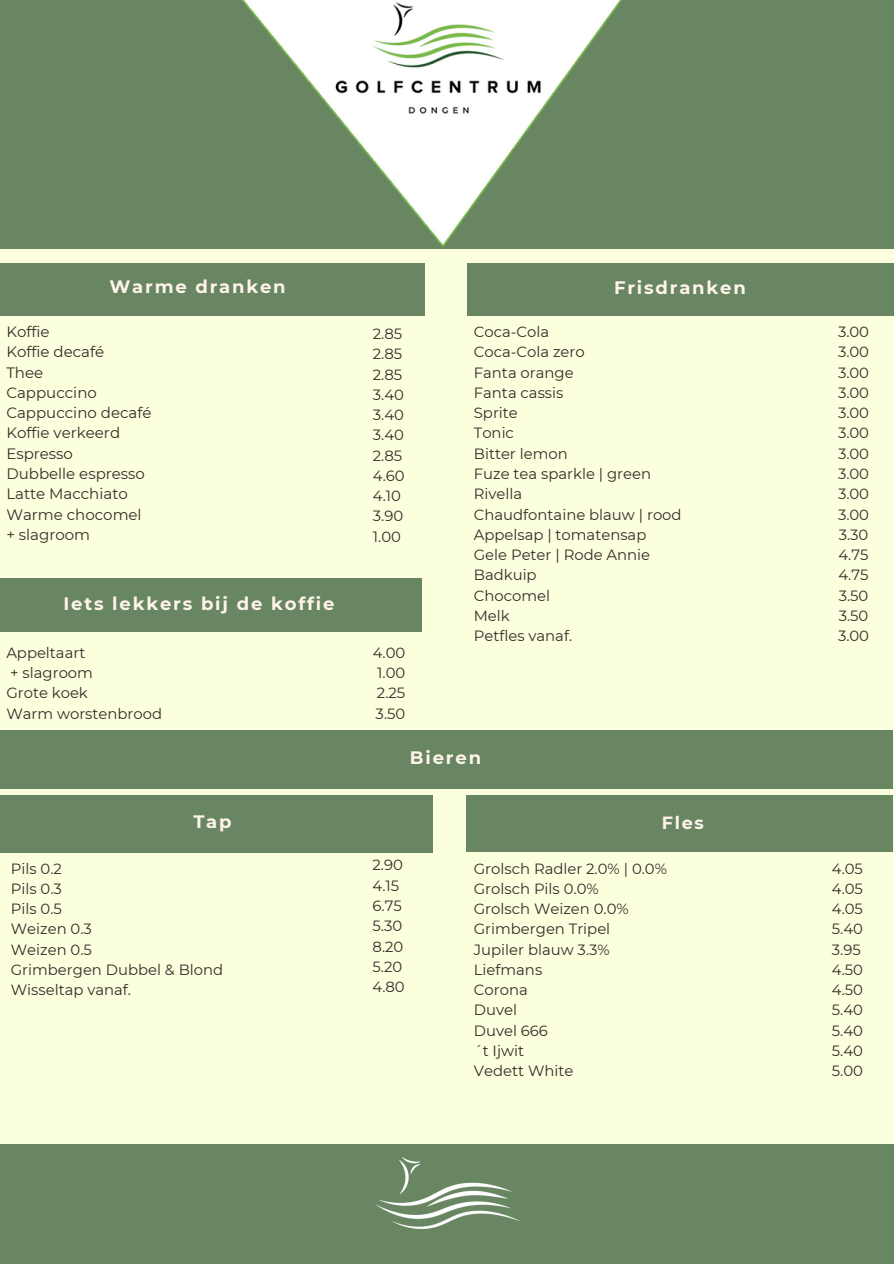
<style>
.page{position:relative;width:894px;height:1264px;background:#fff}
.page>*{position:absolute;margin:0;border:0;box-sizing:border-box;transform-origin:0 0}
.t1{font:700 18px "Montserrat";letter-spacing:.1em;color:#fff4ea}
.t2{font:700 17.55px "Montserrat";color:#fff4ea}
.t3{font:15px "Montserrat";color:#372a28}
.t4{font:14.85px "Montserrat";color:#372a28}
</style>
<div class="page">
<div style="left:0;top:0;width:893px;height:1263px;background:#fcffde"></div>
<div style="left:0;top:0;width:893px;height:249px;background:#688662"></div>
<div style="left:0;top:1144px;width:893px;height:119px;background:#688662"></div>
<div style="left:0;top:730px;width:892px;height:58px;background:#688662"></div>
<div style="left:0;top:264px;width:425px;height:51px;background:#688662"></div>
<div style="left:467px;top:264px;width:426px;height:51px;background:#688662"></div>
<div style="left:0;top:796px;width:432px;height:56px;background:#688662"></div>
<div style="left:0;top:579px;width:422px;height:53px;background:#688662"></div>
<div style="left:466px;top:796px;width:426px;height:55px;background:#688662"></div>
<img style="left:241px;top:0;width:381px;height:247px">
<img style="left:376px;top:1157px;width:144px;height:72px">
<p class="t1" style="left:109px;top:276px;width:178px">Warme dranken</p>
<p class="t3" style="left:6px;top:322px;width:45px">Koffie</p>
<p class="t3" style="left:6px;top:343px;width:99px">Koffie decafé</p>
<p class="t3" style="left:6px;top:363px;width:38px">Thee</p>
<p class="t3" style="left:6px;top:383px;width:92px">Cappuccino</p>
<p class="t3" style="left:6px;top:403px;width:147px">Cappuccino decafé</p>
<p class="t3" style="left:6px;top:424px;width:115px">Koffie verkeerd</p>
<p class="t3" style="left:6px;top:444px;width:68px">Espresso</p>
<p class="t3" style="left:6px;top:464px;width:140px">Dubbelle espresso</p>
<p class="t3" style="left:6px;top:484px;width:123px">Latte Macchiato</p>
<p class="t3" style="left:6px;top:505px;width:137px">Warme chocomel</p>
<p class="t3" style="left:6px;top:525px;width:85px">+ slagroom</p>
<p class="t1" style="left:63px;top:593px;width:272px">Iets lekkers bij de koffie</p>
<p class="t4" style="left:6px;top:643px;width:81px">Appeltaart</p>
<p class="t4" style="left:10px;top:663px;width:84px">+ slagroom</p>
<p class="t4" style="left:6px;top:684px;width:83px">Grote koek</p>
<p class="t4" style="left:6px;top:704px;width:157px">Warm worstenbrood</p>
<p class="t4" style="left:373px;top:324px;width:31px">2.85</p>
<p class="t4" style="left:373px;top:345px;width:31px">2.85</p>
<p class="t4" style="left:373px;top:365px;width:31px">2.85</p>
<p class="t4" style="left:373px;top:385px;width:33px">3.40</p>
<p class="t4" style="left:373px;top:405px;width:33px">3.40</p>
<p class="t4" style="left:373px;top:426px;width:33px">3.40</p>
<p class="t4" style="left:373px;top:446px;width:31px">2.85</p>
<p class="t4" style="left:373px;top:466px;width:33px">4.60</p>
<p class="t4" style="left:373px;top:486px;width:30px">4.10</p>
<p class="t4" style="left:373px;top:507px;width:32px">3.90</p>
<p class="t4" style="left:373px;top:527px;width:30px">1.00</p>
<p class="t4" style="left:372px;top:643px;width:34px">4.00</p>
<p class="t4" style="left:377px;top:663px;width:30px">1.00</p>
<p class="t4" style="left:377px;top:684px;width:30px">2.25</p>
<p class="t4" style="left:375px;top:704px;width:31px">3.50</p>
<p class="t1" style="left:614px;top:276px;width:133px">Frisdranken</p>
<p class="t4" style="left:473px;top:323px;width:77px">Coca-Cola</p>
<p class="t4" style="left:473px;top:343px;width:112px">Coca-Cola zero</p>
<p class="t4" style="left:473px;top:363px;width:101px">Fanta orange</p>
<p class="t4" style="left:473px;top:383px;width:91px">Fanta cassis</p>
<p class="t4" style="left:473px;top:404px;width:46px">Sprite</p>
<p class="t4" style="left:473px;top:424px;width:42px">Tonic</p>
<p class="t4" style="left:473px;top:444px;width:95px">Bitter lemon</p>
<p class="t4" style="left:473px;top:464px;width:179px">Fuze tea sparkle | green</p>
<p class="t4" style="left:473px;top:485px;width:50px">Rivella</p>
<p class="t4" style="left:473px;top:505px;width:209px">Chaudfontaine blauw | rood</p>
<p class="t4" style="left:473px;top:525px;width:174px">Appelsap | tomatensap</p>
<p class="t4" style="left:473px;top:545px;width:178px">Gele Peter | Rode Annie</p>
<p class="t4" style="left:473px;top:566px;width:64px">Badkuip</p>
<p class="t4" style="left:473px;top:586px;width:78px">Chocomel</p>
<p class="t4" style="left:473px;top:606px;width:37px">Melk</p>
<p class="t4" style="left:473px;top:626px;width:100px">Petfles vanaf.</p>
<p class="t1" style="left:410px;top:746px;width:73px">Bieren</p>
<p class="t1" style="left:193px;top:810px;width:40px">Tap</p>
<p class="t2" style="left:661px;top:812px;width:44px">Fles</p>
<p class="t4" style="left:11px;top:859px;width:53px">Pils 0.2</p>
<p class="t4" style="left:11px;top:879px;width:52px">Pils 0.3</p>
<p class="t4" style="left:11px;top:899px;width:53px">Pils 0.5</p>
<p class="t4" style="left:11px;top:920px;width:83px">Weizen 0.3</p>
<p class="t4" style="left:11px;top:940px;width:83px">Weizen 0.5</p>
<p class="t4" style="left:11px;top:960px;width:214px">Grimbergen Dubbel &amp; Blond</p>
<p class="t4" style="left:11px;top:980px;width:122px">Wisseltap vanaf.</p>
<p class="t4" style="left:372px;top:856px;width:32px">2.90</p>
<p class="t4" style="left:372px;top:876px;width:28px">4.15</p>
<p class="t4" style="left:372px;top:896px;width:31px">6.75</p>
<p class="t4" style="left:372px;top:916px;width:31px">5.30</p>
<p class="t4" style="left:372px;top:937px;width:32px">8.20</p>
<p class="t4" style="left:372px;top:957px;width:31px">5.20</p>
<p class="t4" style="left:372px;top:977px;width:34px">4.80</p>
<p class="t4" style="left:473px;top:859px;width:195px">Grolsch Radler 2.0% | 0.0%</p>
<p class="t4" style="left:473px;top:879px;width:126px">Grolsch Pils 0.0%</p>
<h1 class="t4" style="left:473px;top:899px;width:156px">Grolsch Weizen 0.0%</h1>
<p class="t4" style="left:473px;top:920px;width:138px">Grimbergen Tripel</p>
<h1 class="t4" style="left:473px;top:940px;width:137px">Jupiler blauw 3.3%</h1>
<p class="t4" style="left:473px;top:960px;width:70px">Liefmans</p>
<p class="t4" style="left:473px;top:980px;width:55px">Corona</p>
<p class="t4" style="left:473px;top:1001px;width:45px">Duvel</p>
<p class="t4" style="left:473px;top:1021px;width:76px">Duvel 666</p>
<p class="t4" style="left:473px;top:1041px;width:52px">´t Ijwit</p>
<p class="t4" style="left:473px;top:1061px;width:101px">Vedett White</p>
<h1 class="t4" style="left:837px;top:323px;width:33px">3.00</h1>
<p class="t4" style="left:837px;top:343px;width:33px">3.00</p>
<p class="t4" style="left:837px;top:363px;width:33px">3.00</p>
<p class="t4" style="left:837px;top:383px;width:33px">3.00</p>
<p class="t4" style="left:837px;top:404px;width:33px">3.00</p>
<p class="t4" style="left:837px;top:424px;width:33px">3.00</p>
<p class="t4" style="left:837px;top:444px;width:33px">3.00</p>
<p class="t4" style="left:837px;top:464px;width:33px">3.00</p>
<p class="t4" style="left:837px;top:485px;width:33px">3.00</p>
<p class="t4" style="left:837px;top:505px;width:33px">3.00</p>
<h1 class="t4" style="left:838px;top:525px;width:31px">3.30</h1>
<p class="t4" style="left:838px;top:545px;width:32px">4.75</p>
<h1 class="t4" style="left:838px;top:566px;width:32px">4.75</h1>
<p class="t4" style="left:838px;top:586px;width:31px">3.50</p>
<h1 class="t4" style="left:838px;top:606px;width:31px">3.50</h1>
<p class="t4" style="left:837px;top:626px;width:33px">3.00</p>
<p class="t4" style="left:831px;top:859px;width:33px">4.05</p>
<p class="t4" style="left:831px;top:879px;width:33px">4.05</p>
<p class="t4" style="left:831px;top:899px;width:33px">4.05</p>
<p class="t4" style="left:831px;top:920px;width:33px">5.40</p>
<p class="t4" style="left:831px;top:940px;width:30px">3.95</p>
<p class="t4" style="left:831px;top:960px;width:33px">4.50</p>
<p class="t4" style="left:831px;top:980px;width:33px">4.50</p>
<p class="t4" style="left:831px;top:1001px;width:33px">5.40</p>
<p class="t4" style="left:831px;top:1021px;width:33px">5.40</p>
<p class="t4" style="left:831px;top:1041px;width:33px">5.40</p>
<p class="t4" style="left:831px;top:1061px;width:33px">5.00</p>
</div>
